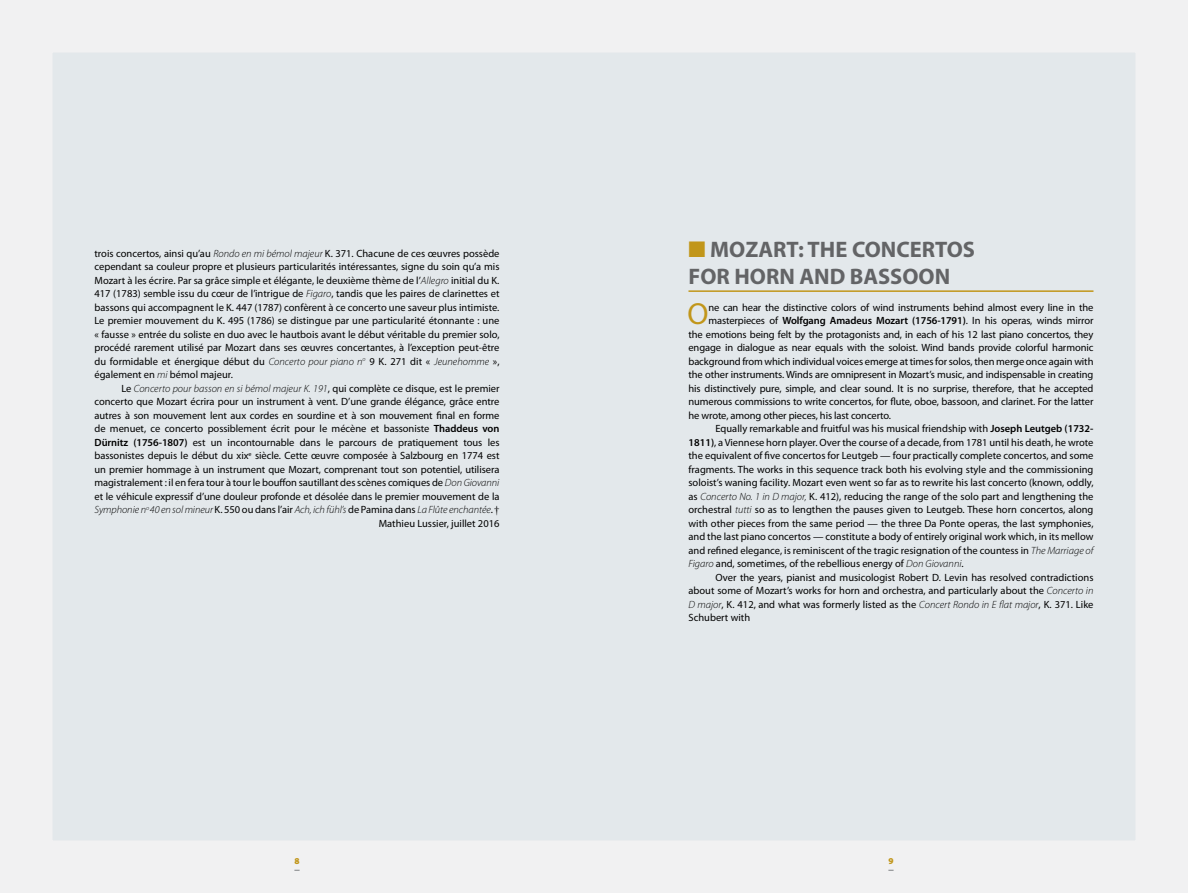
<style>
.page{position:relative;width:1188px;height:893px;background:#fff}
.page>*{position:absolute;margin:0;border:0;box-sizing:border-box;transform-origin:0 0}
.t1{font:30.6px "Myriad Pro";color:#c1961a}
.t2{font:700 22.5px/27px "Myriad Pro";color:#636466}
.t3{font:10.5px/13.5px "Myriad Pro";letter-spacing:-.005em;color:#000;text-align:justify}
.t4{font:900 9px "Myriad Pro";color:#c1961a}
.s1{font-weight:300;font-style:italic}
.s2{font-weight:600}
.s3{font-family:"New Baskerville"}
.s4{color:#c1961a}
</style>
<div class="page">
<div style="left:26px;top:26px;width:1136px;height:840px;background:#e3e8eb"></div>
<div style="left:0;top:0;width:1188px;height:893px;border:52px solid #f1f1f2"></div>
<hr style="left:688px;top:290px;width:406px;height:2px;background:#c1961a">
<p class="t3" style="left:94px;top:246px;width:407px">trois concertos, ainsi qu’au <span class="s1">Rondo en mi bémol majeur</span> K. 371. Chacune de ces œuvres possède cependant sa couleur propre et plusieurs particularités intéressantes, signe du soin qu’a mis Mozart à les écrire. Par sa grâce simple et élégante, le deuxième thème de l’<span class="s1">Allegro</span> initial du K.<br>417 (1783) semble issu du cœur de l’intrigue de <span class="s1">Figaro</span>, tandis que les paires de clarinettes et bassons qui accompagnent le K. 447 (1787) confèrent à ce concerto une saveur plus intimiste.<br>Le premier mouvement du K. 495 (1786) se distingue par une particularité étonnante : une « fausse » entrée du soliste en duo avec le hautbois avant le début véritable du premier solo, procédé rarement utilisé par Mozart dans ses œuvres concertantes, à l’exception peut-être du formidable et énergique début du <span class="s1">Concerto pour piano n</span><sup>o</sup> 9 K. 271 dit « <span class="s1">Jeunehomme</span> », également en <span class="s1">mi</span> bémol majeur.</p>
<p class="t3" style="left:94px;top:381px;width:407px;text-align:right">Le <span class="s1">Concerto pour basson en si bémol majeur K. 191</span>, qui complète ce disque, est le premier concerto que Mozart écrira pour un instrument à vent. D’une grande élégance, grâce entre autres à son mouvement lent aux cordes en sourdine et à son mouvement final en forme de menuet, ce concerto possiblement écrit pour le mécène et bassoniste <span class="s2">Thaddeus von Dürnitz (1756-1807)</span> est un incontournable dans le parcours de pratiquement tous les bassonistes depuis le début du xix<sup>e</sup> siècle. Cette œuvre composée à Salzbourg en 1774 est un premier hommage à un instrument que Mozart, comprenant tout son potentiel, utilisera magistralement : il en fera tour à tour le bouffon sautillant des scènes comiques de <span class="s1">Don Giovanni </span>et le véhicule expressif d’une douleur profonde et désolée dans le premier mouvement de la <span class="s1">Symphonie n</span><sup>o</sup> <span class="s1">40 en sol mineur</span> K. 550 ou dans l’air <span class="s1">Ach, ich fühl’s</span> de Pamina dans <span class="s1">La Flûte enchantée</span>.<span class="s3">† </span>Mathieu Lussier, juillet 2016</p>
<h2 class="t2" style="left:688px;top:235px;width:288px"><span class="s4">■</span> MOZART: THE CONCERTOS<br>FOR HORN AND BASSOON</h2>
<h1 class="t1" style="left:687px;top:295px;width:23px">O</h1>
<p class="t3" style="left:708px;top:300px;width:387px">ne can hear the distinctive colors of wind instruments behind almost every line in the</p>
<p class="t3" style="left:708px;top:314px;width:387px">masterpieces of <span class="s2">Wolfgang Amadeus Mozart (1756-1791)</span>. In his operas, winds mirror</p>
<p class="t3" style="left:689px;top:327px;width:406px">the emotions being felt by the protagonists and, in each of his 12 last piano concertos, they</p>
<p class="t3" style="left:689px;top:341px;width:406px">engage in dialogue as near equals with the soloist. Wind bands provide colorful harmonic</p>
<p class="t3" style="left:689px;top:354px;width:407px">background from which individual voices emerge at times for solos, then merge once again with</p>
<p class="t3" style="left:689px;top:368px;width:406px">the other instruments. Winds are omnipresent in Mozart’s music, and indispensable in creating</p>
<p class="t3" style="left:689px;top:381px;width:407px">his distinctively pure, simple, and clear sound. It is no surprise, therefore, that he accepted</p>
<p class="t3" style="left:689px;top:395px;width:407px">numerous commissions to write concertos, for flute, oboe, bassoon, and clarinet. For the latter</p>
<p class="t3" style="left:689px;top:408px;width:204px">he wrote, among other pieces, his last concerto.</p>
<p class="t3" style="left:716px;top:422px;width:380px">Equally remarkable and fruitful was his musical friendship with <span class="s2">Joseph Leutgeb (1732-</span></p>
<p class="t3" style="left:689px;top:435px;width:407px"><span class="s2">1811)</span>, a Viennese horn player. Over the course of a decade, from 1781 until his death, he wrote</p>
<p class="t3" style="left:689px;top:449px;width:407px">the equivalent of five concertos for Leutgeb — four practically complete concertos, and some</p>
<p class="t3" style="left:689px;top:462px;width:406px">fragments. The works in this sequence track both his evolving style and the commissioning</p>
<p class="t3" style="left:689px;top:476px;width:407px">soloist’s waning facility. Mozart even went so far as to rewrite his last concerto (known, oddly,</p>
<p class="t3" style="left:689px;top:489px;width:406px">as <span class="s1">Concerto No. 1 in D major,</span> K. 412), reducing the range of the solo part and lengthening the</p>
<p class="t3" style="left:689px;top:503px;width:406px">orchestral <span class="s1">tutti</span> so as to lengthen the pauses given to Leutgeb. These horn concertos, along</p>
<p class="t3" style="left:689px;top:516px;width:407px">with other pieces from the same period — the three Da Ponte operas, the last symphonies,</p>
<p class="t3" style="left:689px;top:530px;width:407px">and the last piano concertos — constitute a body of entirely original work which, in its mellow</p>
<p class="t3" style="left:689px;top:543px;width:406px">and refined elegance, is reminiscent of the tragic resignation of the countess in <span class="s1">The Marriage of</span></p>
<p class="t3" style="left:689px;top:557px;width:277px"><span class="s1">Figaro</span> and, sometimes, of the rebellious energy of <span class="s1">Don Giovanni</span>.</p>
<p class="t3" style="left:716px;top:570px;width:380px">Over the years, pianist and musicologist Robert D. Levin has resolved contradictions</p>
<p class="t3" style="left:689px;top:584px;width:407px">about some of Mozart’s works for horn and orchestra, and particularly about the <span class="s1">Concerto in</span></p>
<p class="t3" style="left:689px;top:597px;width:407px"><span class="s1">D major</span>, K. 412, and what was formerly listed as the <span class="s1">Concert Rondo in E flat major</span>, K. 371. Like</p>
<p class="t3" style="left:689px;top:611px;width:63px">Schubert with</p>
<p class="t4" style="left:294px;top:856px;width:7px">8</p>
<p class="t4" style="left:888px;top:856px;width:7px">9</p>
</div>
